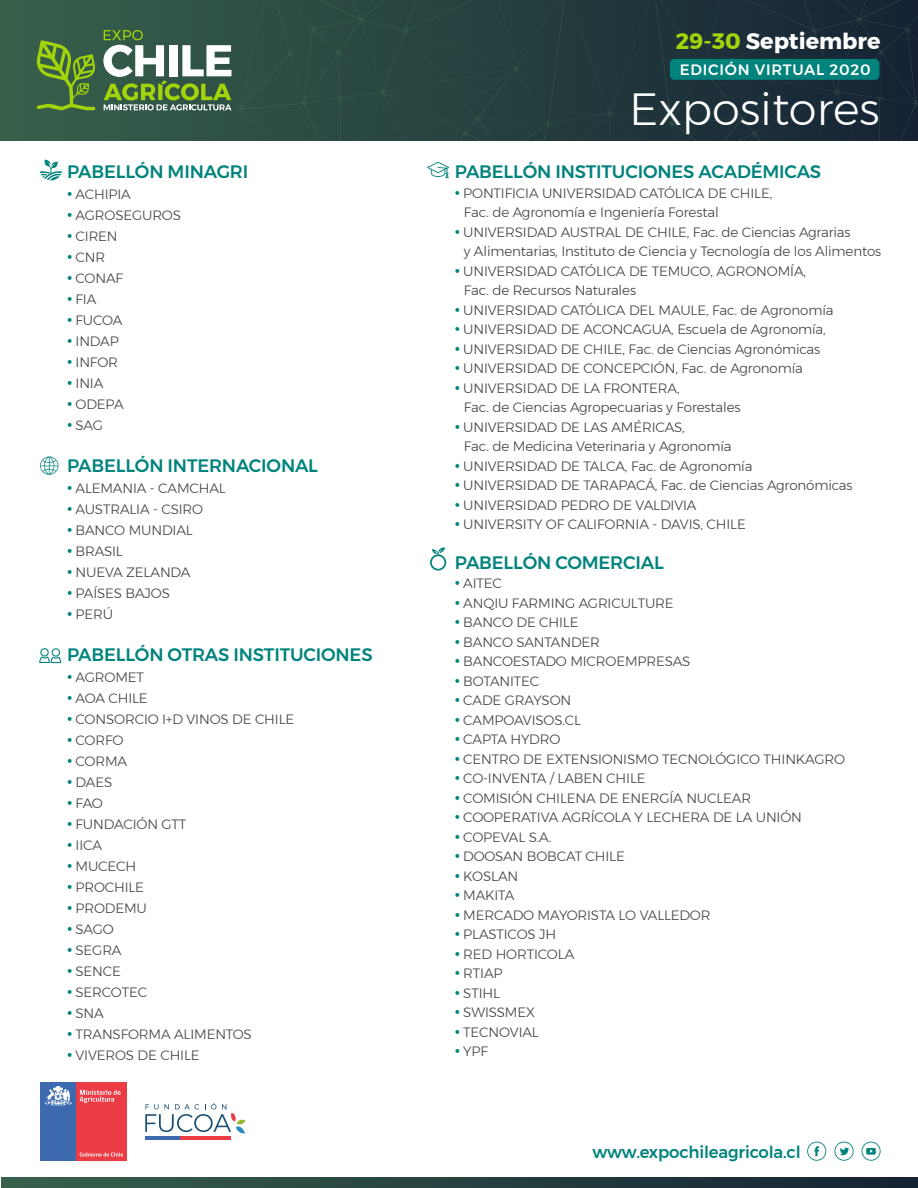
<style>
.page{position:relative;width:918px;height:1188px;background:#fff}
.page>*{position:absolute;margin:0;border:0;box-sizing:border-box;transform-origin:0 0}
.t1{font:300 45px "Montserrat";color:#fff}
.t2{font:700 22.35px "Montserrat";color:#fff}
.t3{font:500 18px "Montserrat";letter-spacing:-.01em;color:#00837d}
.t4{font:500 16.5px "Montserrat";letter-spacing:-.01em;color:#00837d}
.t5{font:500 15px "Montserrat";letter-spacing:.05em;color:#fff}
.t6{font:300 13.5px/19.5px "Montserrat";letter-spacing:-.01em;color:#3f3f41}
.s1{font-weight:500;font-size:18px;color:#00837d}
.s2{color:#a2d40a}
</style>
<div class="page">
<div style="left:0;top:0;width:918px;height:141px;background:#365e4a"></div>
<svg style="left:103px;top:0;width:815px;height:141px"></svg>
<svg style="left:36px;top:40px;width:59px;height:70px"></svg>
<div style="left:670px;top:59px;width:209px;height:21px;background:#00837d;border-radius:4px"></div>
<svg style="left:807px;top:1142px;width:19px;height:19px"></svg>
<svg style="left:834px;top:1142px;width:20px;height:19px"></svg>
<svg style="left:861px;top:1142px;width:20px;height:19px"></svg>
<svg style="left:40px;top:456px;width:18px;height:19px"></svg>
<svg style="left:40px;top:160px;width:22px;height:20px"></svg>
<svg style="left:427px;top:162px;width:22px;height:16px"></svg>
<svg style="left:39px;top:648px;width:22px;height:15px"></svg>
<svg style="left:430px;top:547px;width:16px;height:24px"></svg>
<div style="left:41px;top:1082px;width:35px;height:78px;background:#3d69af"></div>
<div style="left:76px;top:1082px;width:51px;height:78px;background:#eb3c46"></div>
<svg style="left:80px;top:1153px;width:43px;height:4px"></svg>
<svg style="left:45px;top:1086px;width:27px;height:20px"></svg>
<svg style="left:80px;top:1090px;width:41px;height:13px"></svg>
<hr style="left:145px;top:1137px;width:35px;height:3px;background:#3d69af">
<hr style="left:180px;top:1137px;width:51px;height:3px;background:#eb3c46">
<svg style="left:145px;top:1103px;width:100px;height:31px"></svg>
<svg style="left:1px;top:1178px;width:917px;height:10px;background:#26413f"></svg>
<h3 class="t3" style="left:67px;top:158px;width:183px">PABELLÓN MINAGRI</h3>
<p class="t6" style="left:67px;top:185px;width:65px"><span class="s1">•</span> ACHIPIA</p>
<p class="t6" style="left:67px;top:206px;width:115px"><span class="s1">•</span> AGROSEGUROS</p>
<p class="t6" style="left:67px;top:227px;width:52px"><span class="s1">•</span> CIREN</p>
<p class="t6" style="left:67px;top:248px;width:40px"><span class="s1">•</span> CNR</p>
<p class="t6" style="left:67px;top:269px;width:57px"><span class="s1">•</span> CONAF</p>
<p class="t6" style="left:67px;top:290px;width:31px"><span class="s1">•</span> FIA</p>
<p class="t6" style="left:67px;top:311px;width:57px"><span class="s1">•</span> FUCOA</p>
<p class="t6" style="left:67px;top:332px;width:53px"><span class="s1">•</span> INDAP</p>
<p class="t6" style="left:67px;top:353px;width:52px"><span class="s1">•</span> INFOR</p>
<p class="t6" style="left:67px;top:374px;width:38px"><span class="s1">•</span> INIA</p>
<p class="t6" style="left:67px;top:395px;width:58px"><span class="s1">•</span> ODEPA</p>
<p class="t6" style="left:67px;top:416px;width:37px"><span class="s1">•</span> SAG</p>
<h3 class="t3" style="left:67px;top:452px;width:252px">PABELLÓN INTERNACIONAL</h3>
<p class="t6" style="left:67px;top:479px;width:160px"><span class="s1">•</span> ALEMANIA - CAMCHAL</p>
<p class="t6" style="left:67px;top:500px;width:138px"><span class="s1">•</span> AUSTRALIA - CSIRO</p>
<p class="t6" style="left:67px;top:521px;width:127px"><span class="s1">•</span> BANCO MUNDIAL</p>
<p class="t6" style="left:67px;top:542px;width:57px"><span class="s1">•</span> BRASIL</p>
<p class="t6" style="left:67px;top:563px;width:125px"><span class="s1">•</span> NUEVA ZELANDA</p>
<p class="t6" style="left:67px;top:584px;width:104px"><span class="s1">•</span> PAÍSES BAJOS</p>
<p class="t6" style="left:67px;top:605px;width:47px"><span class="s1">•</span> PERÚ</p>
<h3 class="t3" style="left:67px;top:641px;width:307px">PABELLÓN OTRAS INSTITUCIONES</h3>
<p class="t6" style="left:67px;top:668px;width:78px"><span class="s1">•</span> AGROMET</p>
<p class="t6" style="left:67px;top:689px;width:82px"><span class="s1">•</span> AOA CHILE</p>
<p class="t6" style="left:67px;top:710px;width:229px"><span class="s1">•</span> CONSORCIO I+D VINOS DE CHILE</p>
<p class="t6" style="left:67px;top:731px;width:58px"><span class="s1">•</span> CORFO</p>
<p class="t6" style="left:67px;top:752px;width:62px"><span class="s1">•</span> CORMA</p>
<p class="t6" style="left:67px;top:773px;width:47px"><span class="s1">•</span> DAES</p>
<p class="t6" style="left:67px;top:794px;width:37px"><span class="s1">•</span> FAO</p>
<p class="t6" style="left:67px;top:815px;width:121px"><span class="s1">•</span> FUNDACIÓN GTT</p>
<p class="t6" style="left:67px;top:836px;width:36px"><span class="s1">•</span> IICA</p>
<p class="t6" style="left:67px;top:857px;width:71px"><span class="s1">•</span> MUCECH</p>
<p class="t6" style="left:67px;top:878px;width:78px"><span class="s1">•</span> PROCHILE</p>
<p class="t6" style="left:67px;top:899px;width:81px"><span class="s1">•</span> PRODEMU</p>
<p class="t6" style="left:67px;top:920px;width:48px"><span class="s1">•</span> SAGO</p>
<p class="t6" style="left:67px;top:941px;width:56px"><span class="s1">•</span> SEGRA</p>
<p class="t6" style="left:67px;top:962px;width:55px"><span class="s1">•</span> SENCE</p>
<p class="t6" style="left:67px;top:983px;width:82px"><span class="s1">•</span> SERCOTEC</p>
<p class="t6" style="left:67px;top:1004px;width:38px"><span class="s1">•</span> SNA</p>
<p class="t6" style="left:67px;top:1025px;width:186px"><span class="s1">•</span> TRANSFORMA ALIMENTOS</p>
<p class="t6" style="left:67px;top:1046px;width:134px"><span class="s1">•</span> VIVEROS DE CHILE</p>
<h2 class="t2" style="left:676px;top:23px;width:206px"><span class="s2">29-30</span> Septiembre</h2>
<p class="t5" style="left:680px;top:58px;width:192px">EDICIÓN VIRTUAL 2020</p>
<h1 class="t1" style="left:629px;top:76px;width:252px">Expositores</h1>
<h3 class="t3" style="left:455px;top:158px;width:368px">PABELLÓN INSTITUCIONES ACADÉMICAS</h3>
<p class="t6" style="left:464px;top:183px;width:310px;text-indent:-9px"><span class="s1">•</span> PONTIFICIA UNIVERSIDAD CATÓLICA DE CHILE,<br>Fac. de Agronomía e Ingeniería Forestal</p>
<p class="t6" style="left:464px;top:222px;width:419px;text-indent:-9px"><span class="s1">•</span> UNIVERSIDAD AUSTRAL DE CHILE, Fac. de Ciencias Agrarias<br>y Alimentarias, Instituto de Ciencia y Tecnología de los Alimentos</p>
<p class="t6" style="left:464px;top:261px;width:344px;text-indent:-9px"><span class="s1">•</span> UNIVERSIDAD CATÓLICA DE TEMUCO, AGRONOMÍA,<br>Fac. de Recursos Naturales</p>
<p class="t6" style="left:455px;top:300px;width:380px"><span class="s1">•</span> UNIVERSIDAD CATÓLICA DEL MAULE, Fac. de Agronomía</p>
<p class="t6" style="left:455px;top:320px;width:372px"><span class="s1">•</span> UNIVERSIDAD DE ACONCAGUA, Escuela de Agronomía,</p>
<p class="t6" style="left:455px;top:339px;width:367px"><span class="s1">•</span> UNIVERSIDAD DE CHILE, Fac. de Ciencias Agronómicas</p>
<p class="t6" style="left:455px;top:359px;width:350px"><span class="s1">•</span> UNIVERSIDAD DE CONCEPCIÓN, Fac. de Agronomía</p>
<p class="t6" style="left:464px;top:378px;width:278px;text-indent:-9px"><span class="s1">•</span> UNIVERSIDAD DE LA FRONTERA,<br>Fac. de Ciencias Agropecuarias y Forestales</p>
<p class="t6" style="left:464px;top:417px;width:269px;text-indent:-9px"><span class="s1">•</span> UNIVERSIDAD DE LAS AMÉRICAS,<br>Fac. de Medicina Veterinaria y Agronomía</p>
<p class="t6" style="left:455px;top:456px;width:299px"><span class="s1">•</span> UNIVERSIDAD DE TALCA, Fac. de Agronomía</p>
<p class="t6" style="left:455px;top:476px;width:399px"><span class="s1">•</span> UNIVERSIDAD DE TARAPACÁ, Fac. de Ciencias Agronómicas</p>
<p class="t6" style="left:455px;top:495px;width:243px"><span class="s1">•</span> UNIVERSIDAD PEDRO DE VALDIVIA</p>
<p class="t6" style="left:455px;top:515px;width:292px"><span class="s1">•</span> UNIVERSITY OF CALIFORNIA - DAVIS, CHILE</p>
<h3 class="t3" style="left:455px;top:548px;width:210px">PABELLÓN COMERCIAL</h3>
<p class="t6" style="left:455px;top:574px;width:49px"><span class="s1">•</span> AITEC</p>
<p class="t6" style="left:455px;top:593px;width:220px"><span class="s1">•</span> ANQIU FARMING AGRICULTURE</p>
<p class="t6" style="left:455px;top:613px;width:125px"><span class="s1">•</span> BANCO DE CHILE</p>
<p class="t6" style="left:455px;top:632px;width:147px"><span class="s1">•</span> BANCO SANTANDER</p>
<p class="t6" style="left:455px;top:652px;width:237px"><span class="s1">•</span> BANCOESTADO MICROEMPRESAS</p>
<p class="t6" style="left:455px;top:671px;width:86px"><span class="s1">•</span> BOTANITEC</p>
<p class="t6" style="left:455px;top:691px;width:118px"><span class="s1">•</span> CADE GRAYSON</p>
<p class="t6" style="left:455px;top:710px;width:128px"><span class="s1">•</span> CAMPOAVISOS.CL</p>
<p class="t6" style="left:455px;top:730px;width:107px"><span class="s1">•</span> CAPTA HYDRO</p>
<p class="t6" style="left:455px;top:749px;width:392px"><span class="s1">•</span> CENTRO DE EXTENSIONISMO TECNOLÓGICO THINKAGRO</p>
<p class="t6" style="left:455px;top:769px;width:192px"><span class="s1">•</span> CO-INVENTA / LABEN CHILE</p>
<p class="t6" style="left:455px;top:788px;width:298px"><span class="s1">•</span> COMISIÓN CHILENA DE ENERGÍA NUCLEAR</p>
<p class="t6" style="left:455px;top:808px;width:349px"><span class="s1">•</span> COOPERATIVA AGRÍCOLA Y LECHERA DE LA UNIÓN</p>
<p class="t6" style="left:455px;top:827px;width:98px"><span class="s1">•</span> COPEVAL S.A.</p>
<p class="t6" style="left:455px;top:847px;width:171px"><span class="s1">•</span> DOOSAN BOBCAT CHILE</p>
<p class="t6" style="left:455px;top:866px;width:65px"><span class="s1">•</span> KOSLAN</p>
<p class="t6" style="left:455px;top:886px;width:61px"><span class="s1">•</span> MAKITA</p>
<p class="t6" style="left:455px;top:905px;width:257px"><span class="s1">•</span> MERCADO MAYORISTA LO VALLEDOR</p>
<p class="t6" style="left:455px;top:925px;width:103px"><span class="s1">•</span> PLASTICOS JH</p>
<p class="t6" style="left:455px;top:944px;width:121px"><span class="s1">•</span> RED HORTICOLA</p>
<p class="t6" style="left:455px;top:964px;width:49px"><span class="s1">•</span> RTIAP</p>
<p class="t6" style="left:455px;top:983px;width:47px"><span class="s1">•</span> STIHL</p>
<p class="t6" style="left:455px;top:1003px;width:82px"><span class="s1">•</span> SWISSMEX</p>
<p class="t6" style="left:455px;top:1022px;width:85px"><span class="s1">•</span> TECNOVIAL</p>
<p class="t6" style="left:455px;top:1042px;width:35px"><span class="s1">•</span> YPF</p>
<p class="t4" style="left:592px;top:1139px;width:210px">www.expochileagricola.cl</p>
</div>
